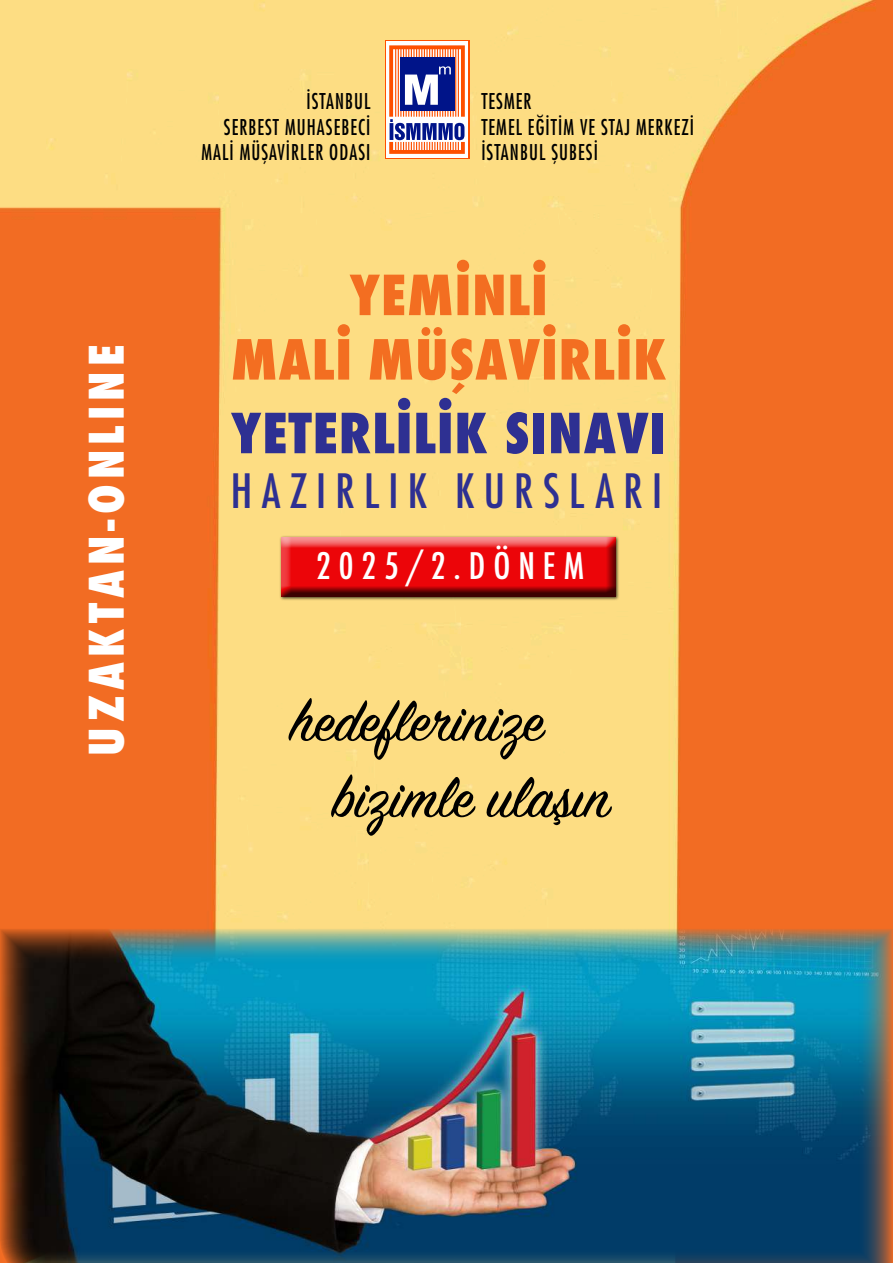
<style>
.page{position:relative;width:893px;height:1263px;background:#fff}
.page>*{position:absolute;margin:0;border:0;box-sizing:border-box;transform-origin:0 0}
.t1{font:63.6px/76.2px "Sign Painter House Script";color:#000}
.t2{font:800 condensed 53.7px/64.5px "Futura";letter-spacing:.02em;color:#f36e21;text-align:center}
.t3{font:800 condensed 53.7px "Futura";letter-spacing:.02em;color:#2e3092}
.t4{font:800 condensed 46.35px "Futura";letter-spacing:.11em;color:#fff}
.t5{font:500 condensed 46.05px "Futura";letter-spacing:.2em;color:#2e3092}
.t6{font:500 condensed 35.55px "Futura";letter-spacing:.225em;color:#fff}
.t7{font:condensed 21.15px/25.3px "Futura Std";letter-spacing:.055em;color:#000;text-align:right;scale:.9 1}
</style>
<div class="page">
<img style="left:0;top:0;width:893px;height:928px">
<img style="left:0;top:928px;width:893px;height:335px">
<div style="left:385px;top:40px;width:84px;height:119px;background:#fe5000"></div>
<div style="left:386px;top:41px;width:82px;height:117px;background:#fff"></div>
<svg style="left:389px;top:45px;width:76px;height:109px"></svg>
<div style="left:279px;top:535px;width:341px;height:65px;background:#000;opacity:.75"></div>
<div style="left:280px;top:537px;width:336px;height:60px;background:#000;opacity:.75"></div>
<h3 class="t4" style="left:75px;top:756px;width:413px;rotate:-90deg">UZAKTAN-ONLINE</h3>
<p class="t7" style="left:201px;top:88px;width:189px">İSTANBUL<br>SERBEST MUHASEBECİ<br>MALİ MÜŞAVİRLER ODASI</p>
<p class="t7" style="left:481px;top:88px;width:238px;text-align:left">TESMER<br>TEMEL EĞİTİM VE STAJ MERKEZİ<br>İSTANBUL ŞUBESİ</p>
<h2 class="t2" style="left:231px;top:263px;width:437px">YEMİNLİ<br>MALİ MÜŞAVİRLİK</h2>
<h2 class="t3" style="left:231px;top:397px;width:437px">YETERLİLİK SINAVI</h2>
<h3 class="t5" style="left:231px;top:462px;width:433px">HAZIRLIK KURSLARI</h3>
<h3 class="t6" style="left:316px;top:543px;width:269px">2025/2.DÖNEM</h3>
<h1 class="t1" style="left:332px;top:688px;width:279px;text-indent:-42px">hedeflerinize bizimle ulaşın</h1>
</div>
